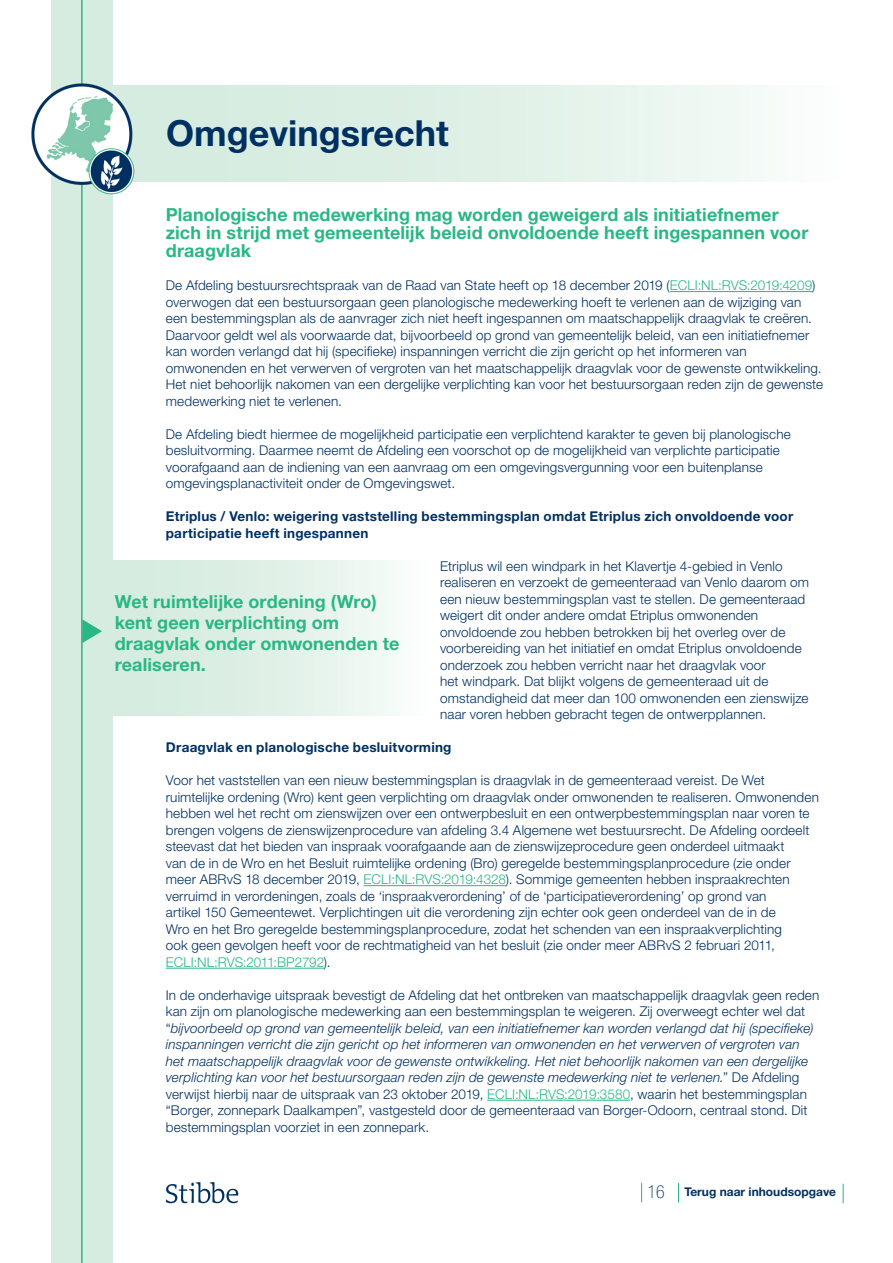
<style>
.page{position:relative;width:893px;height:1263px;background:#fff}
.page>*{position:absolute;margin:0;border:0;box-sizing:border-box;transform-origin:0 0}
.t1{font:700 36px "Helvetica Neue LT Std";color:#003062}
.Broodtekst{font:700 18px/21px "Helvetica Neue LT Std";letter-spacing:.005em;color:#29b784}
.t2{font:100 condensed 18px "Helvetica Neue LT Std";color:#003062}
.Broodtekst-2{font:300 13.5px/16.5px "Helvetica Neue LT Std";letter-spacing:.01em;color:#003062}
.Broodtekst-3{font:700 13.5px/16.5px "Helvetica Neue LT Std";letter-spacing:.02em;color:#003062}
.t3{font:700 12px "Helvetica Neue LT Std";color:#003062}
.s1{color:#29b784}
.s2{font-style:italic}
</style>
<div class="page">
<div style="left:51px;top:0;width:62px;height:1263px;background:#d7ece1"></div>
<hr style="left:81px;top:0;width:2px;height:1263px;background:#29b784">
<hr style="left:670px;top:291px;width:142px;height:1px;background:#29b784">
<hr style="left:364px;top:885px;width:142px;height:1px;background:#29b784">
<hr style="left:166px;top:968px;width:158px;height:1px;background:#29b784">
<hr style="left:487px;top:1100px;width:143px;height:1px;background:#29b784">
<svg style="left:843px;top:1184px;width:1px;height:19px"></svg>
<svg style="left:678px;top:1183px;width:1px;height:19px"></svg>
<svg style="left:641px;top:1183px;width:1px;height:19px"></svg>
<div style="left:103px;top:560px;width:324px;height:156px;background:linear-gradient(to right,#d0e9db,#f5fbf8)"></div>
<svg style="left:82px;top:619px;width:20px;height:24px"></svg>
<svg style="left:166px;top:1182px;width:72px;height:21px"></svg>
<div style="left:110px;top:85px;width:731px;height:97px;background:linear-gradient(to right,#cfe8da,#f6fbf9)"></div>
<img style="left:31px;top:82px;width:115px;height:115px">
<p class="t1" style="left:166px;top:111px;width:284px">Omgevingsrecht</p>
<p class="Broodtekst" style="left:166px;top:205px;width:644px;line-height:18px">Planologische medewerking mag worden geweigerd als initiatiefnemer zich in strijd met gemeentelijk beleid onvoldoende heeft ingespannen voor draagvlak</p>
<p class="Broodtekst-2" style="left:166px;top:277px;width:659px">De Afdeling bestuursrechtspraak van de Raad van State heeft op 18 december 2019 (<span class="s1">ECLI:NL:RVS:2019:4209</span>) overwogen dat een bestuursorgaan geen planologische medewerking hoeft te verlenen aan de wijziging van een bestemmingsplan als de aanvrager zich niet heeft ingespannen om maatschappelijk draagvlak te creëren.<br>Daarvoor geldt wel als voorwaarde dat, bijvoorbeeld op grond van gemeentelijk beleid, van een initiatiefnemer kan worden verlangd dat hij (specifieke) inspanningen verricht die zijn gericht op het informeren van omwonenden en het verwerven of vergroten van het maatschappelijk draagvlak voor de gewenste ontwikkeling.<br>Het niet behoorlijk nakomen van een dergelijke verplichting kan voor het bestuursorgaan reden zijn de gewenste medewerking niet te verlenen.</p>
<p class="Broodtekst-2" style="left:166px;top:425px;width:626px">De Afdeling biedt hiermee de mogelijkheid participatie een verplichtend karakter te geven bij planologische besluitvorming. Daarmee neemt de Afdeling een voorschot op de mogelijkheid van verplichte participatie voorafgaand aan de indiening van een aanvraag om een omgevingsvergunning voor een buitenplanse omgevingsplanactiviteit onder de Omgevingswet.</p>
<p class="Broodtekst-3" style="left:166px;top:508px;width:629px">Etriplus / Venlo: weigering vaststelling bestemmingsplan omdat Etriplus zich onvoldoende voor participatie heeft ingespannen</p>
<p class="Broodtekst-2" style="left:440px;top:557px;width:370px">Etriplus wil een windpark in het Klavertje 4-gebied in Venlo realiseren en verzoekt de gemeenteraad van Venlo daarom om een nieuw bestemmingsplan vast te stellen. De gemeenteraad weigert dit onder andere omdat Etriplus omwonenden onvoldoende zou hebben betrokken bij het overleg over de voorbereiding van het initiatief en omdat Etriplus onvoldoende onderzoek zou hebben verricht naar het draagvlak voor<br>het windpark. Dat blijkt volgens de gemeenteraad uit de omstandigheid dat meer dan 100 omwonenden een zienswijze naar voren hebben gebracht tegen de ontwerpplannen.</p>
<p class="Broodtekst-3" style="left:166px;top:739px;width:287px">Draagvlak en planologische besluitvorming</p>
<p class="Broodtekst-2" style="left:166px;top:772px;width:655px">Voor het vaststellen van een nieuw bestemmingsplan is draagvlak in de gemeenteraad vereist. De Wet ruimtelijke ordening (Wro) kent geen verplichting om draagvlak onder omwonenden te realiseren. Omwonenden hebben wel het recht om zienswijzen over een ontwerpbesluit en een ontwerpbestemmingsplan naar voren te brengen volgens de zienswijzenprocedure van afdeling 3.4 Algemene wet bestuursrecht. De Afdeling oordeelt steevast dat het bieden van inspraak voorafgaande aan de zienswijzeprocedure geen onderdeel uitmaakt<br>van de in de Wro en het Besluit ruimtelijke ordening (Bro) geregelde bestemmingsplanprocedure (zie onder meer ABRvS 18 december 2019, <span class="s1">ECLI:NL:RVS:2019:4328</span>). Sommige gemeenten hebben inspraakrechten verruimd in verordeningen, zoals de ‘inspraakverordening’ of de ‘participatieverordening’ op grond van<br>artikel 150 Gemeentewet. Verplichtingen uit die verordening zijn echter ook geen onderdeel van de in de<br>Wro en het Bro geregelde bestemmingsplanprocedure, zodat het schenden van een inspraakverplichting<br>ook geen gevolgen heeft voor de rechtmatigheid van het besluit (zie onder meer ABRvS 2 februari 2011, <span class="s1">ECLI:NL:RVS:2011:BP2792</span>).</p>
<p class="Broodtekst-2" style="left:166px;top:986px;width:655px">In de onderhavige uitspraak bevestigt de Afdeling dat het ontbreken van maatschappelijk draagvlak geen reden kan zijn om planologische medewerking aan een bestemmingsplan te weigeren. Zij overweegt echter wel dat “<span class="s2">bijvoorbeeld op grond van gemeentelijk beleid, van een initiatiefnemer kan worden verlangd dat hij (specifieke) inspanningen verricht die zijn gericht op het informeren van omwonenden en het verwerven of vergroten van het maatschappelijk draagvlak voor de gewenste ontwikkeling. Het niet behoorlijk nakomen van een dergelijke verplichting kan voor het bestuursorgaan reden zijn de gewenste medewerking niet te verlenen.</span>” De Afdeling verwijst hierbij naar de uitspraak van 23 oktober 2019, <span class="s1">ECLI:NL:RVS:2019:3580</span>, waarin het bestemmingsplan “Borger, zonnepark Daalkampen”, vastgesteld door de gemeenteraad van Borger-Odoorn, centraal stond. Dit bestemmingsplan voorziet in een zonnepark.</p>
<p class="Broodtekst" style="left:115px;top:590px;width:286px">Wet ruimtelijke ordening (Wro) kent geen verplichting om draagvlak onder omwonenden te realiseren.</p>
<p class="t2" style="left:647px;top:1182px;width:19px">16</p>
<p class="t3" style="left:684px;top:1184px;width:153px">Terug naar inhoudsopgave</p>
</div>
